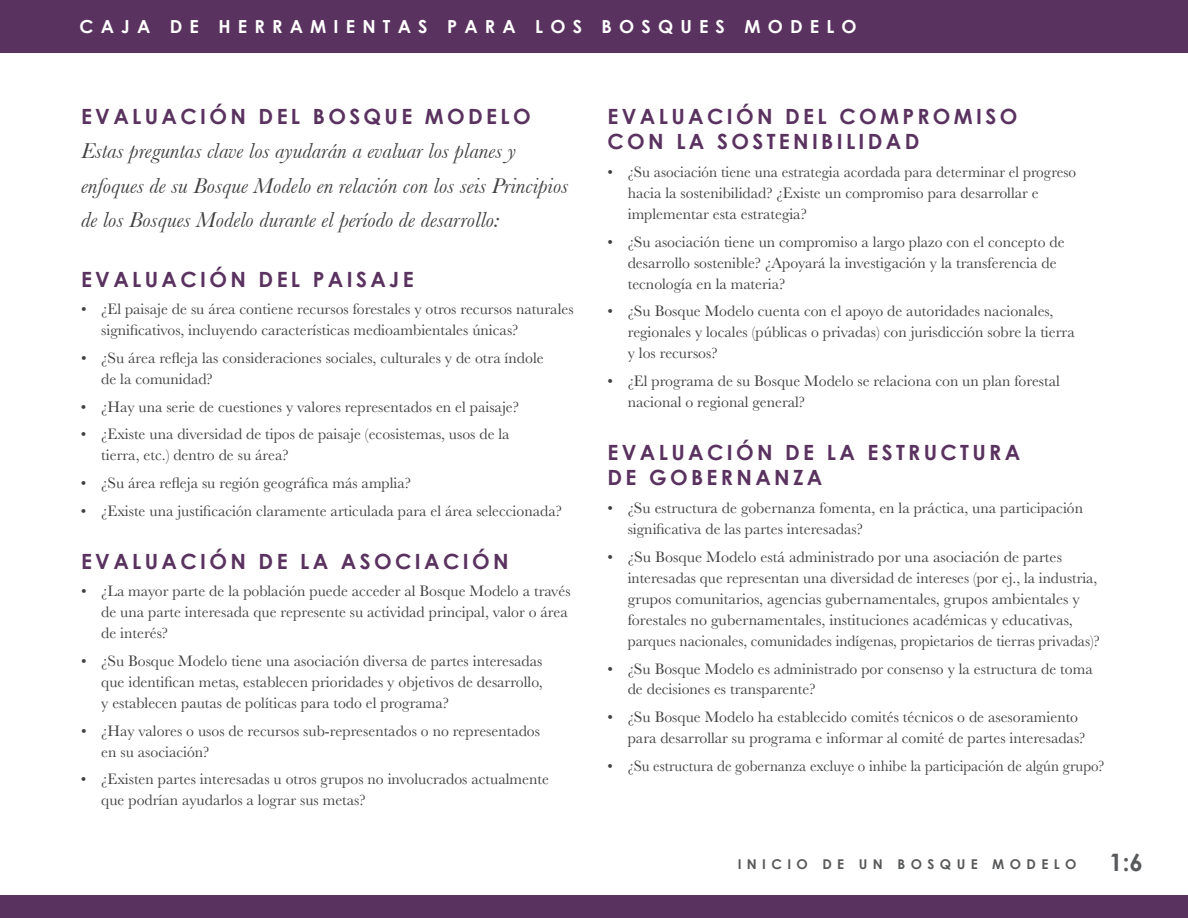
<style>
.page{position:relative;width:1188px;height:918px;background:#fff}
.page>*{position:absolute;margin:0;border:0;box-sizing:border-box;transform-origin:0 0}
.t1{font:700 24px "Century Gothic";color:#58595b}
.t2{font:italic 22.5px/34.5px "Baskerville";color:#414042}
.t3{font:700 21px/25.5px "Century Gothic";letter-spacing:.16em;color:#5a325f}
.t4{font:700 18px "Century Gothic";letter-spacing:.4em;color:#fff}
.t5{font:15.75px/21px "Baskerville";color:#414042}
.t6{font:700 13.5px "Century Gothic";letter-spacing:.4em;color:#58595b}
</style>
<div class="page">
<div style="left:0;top:0;width:1188px;height:52px;background:#5a325f"></div>
<div style="left:0;top:895px;width:1188px;height:23px;background:#5a325f"></div>
<p class="t4" style="left:80px;top:16px;width:779px">CAJA DE HERRAMIENTAS PARA LOS BOSQUES MODELO</p>
<h3 class="t3" style="left:81px;top:103px;width:451px">EVALUACIÓN DEL BOSQUE MODELO</h3>
<h2 class="t2" style="left:81px;top:133px;width:489px">Estas preguntas clave los ayudarán a evaluar los planes y enfoques de su Bosque Modelo en relación con los seis Principios de los Bosques Modelo durante el período de desarrollo:</h2>
<h3 class="t3" style="left:81px;top:266px;width:334px">EVALUACIÓN DEL PAISAJE</h3>
<p class="t5" style="left:101px;top:299px;width:474px;text-indent:-20px">• ¿El paisaje de su área contiene recursos forestales y otros recursos naturales significativos, incluyendo características medioambientales únicas?</p>
<p class="t5" style="left:101px;top:348px;width:444px;text-indent:-20px">• ¿Su área refleja las consideraciones sociales, culturales y de otra índole de la comunidad?</p>
<p class="t5" style="left:81px;top:396px;width:440px">• ¿Hay una serie de cuestiones y valores representados en el paisaje?</p>
<p class="t5" style="left:101px;top:424px;width:410px;text-indent:-20px">• ¿Existe una diversidad de tipos de paisaje (ecosistemas, usos de la tierra, etc.) dentro de su área?</p>
<p class="t5" style="left:81px;top:473px;width:332px">• ¿Su área refleja su región geográfica más amplia?</p>
<p class="t5" style="left:81px;top:501px;width:483px">• ¿Existe una justificación claramente articulada para el área seleccionada?</p>
<h3 class="t3" style="left:81px;top:548px;width:429px">EVALUACIÓN DE LA ASOCIACIÓN</h3>
<p class="t5" style="left:101px;top:581px;width:471px;text-indent:-20px">• ¿La mayor parte de la población puede acceder al Bosque Modelo a través de una parte interesada que represente su actividad principal, valor o área de interés?</p>
<p class="t5" style="left:101px;top:651px;width:443px;text-align:justify;text-indent:-20px">• ¿Su Bosque Modelo tiene una asociación diversa de partes interesadas que identifican metas, establecen prioridades y objetivos de desarrollo, y establecen pautas de políticas para todo el programa?</p>
<p class="t5" style="left:101px;top:720px;width:440px;text-indent:-20px">• ¿Hay valores o usos de recursos sub-representados o no representados en su asociación?</p>
<p class="t5" style="left:101px;top:769px;width:449px;text-indent:-20px">• ¿Existen partes interesadas u otros grupos no involucrados actualmente que podrían ayudarlos a lograr sus metas?</p>
<h3 class="t3" style="left:608px;top:103px;width:411px">EVALUACIÓN DEL COMPROMISO<br>CON LA SOSTENIBILIDAD</h3>
<p class="t5" style="left:628px;top:162px;width:450px;text-indent:-20px">• ¿Su asociación tiene una estrategia acordada para determinar el progreso hacia la sostenibilidad? ¿Existe un compromiso para desarrollar e implementar esta estrategia?</p>
<p class="t5" style="left:628px;top:231px;width:438px;text-indent:-20px">• ¿Su asociación tiene un compromiso a largo plazo con el concepto de desarrollo sostenible? ¿Apoyará la investigación y la transferencia de tecnología en la materia?</p>
<p class="t5" style="left:628px;top:301px;width:449px;text-indent:-20px">• ¿Su Bosque Modelo cuenta con el apoyo de autoridades nacionales, regionales y locales (públicas o privadas) con jurisdicción sobre la tierra y los recursos?</p>
<p class="t5" style="left:628px;top:371px;width:434px;text-indent:-20px">• ¿El programa de su Bosque Modelo se relaciona con un plan forestal nacional o regional general?</p>
<h3 class="t3" style="left:608px;top:439px;width:414px">EVALUACIÓN DE LA ESTRUCTURA<br>DE GOBERNANZA</h3>
<p class="t5" style="left:628px;top:498px;width:457px;text-indent:-20px">• ¿Su estructura de gobernanza fomenta, en la práctica, una participación significativa de las partes interesadas?</p>
<p class="t5" style="left:628px;top:546px;width:474px;text-indent:-20px">• ¿Su Bosque Modelo está administrado por una asociación de partes interesadas que representan una diversidad de intereses (por ej., la industria, grupos comunitarios, agencias gubernamentales, grupos ambientales y forestales no gubernamentales, instituciones académicas y educativas, parques nacionales, comunidades indígenas, propietarios de tierras privadas)?</p>
<p class="t5" style="left:628px;top:658px;width:467px;text-indent:-20px">• ¿Su Bosque Modelo es administrado por consenso y la estructura de toma de decisiones es transparente?</p>
<p class="t5" style="left:628px;top:707px;width:459px;text-indent:-20px">• ¿Su Bosque Modelo ha establecido comités técnicos o de asesoramiento para desarrollar su programa e informar al comité de partes interesadas?</p>
<p class="t5" style="left:608px;top:756px;width:499px">• ¿Su estructura de gobernanza excluye o inhibe la participación de algún grupo?</p>
<p class="t6" style="left:738px;top:856px;width:340px">INICIO DE UN BOSQUE MODELO</p>
<h1 class="t1" style="left:1109px;top:847px;width:35px">1:6</h1>
</div>
